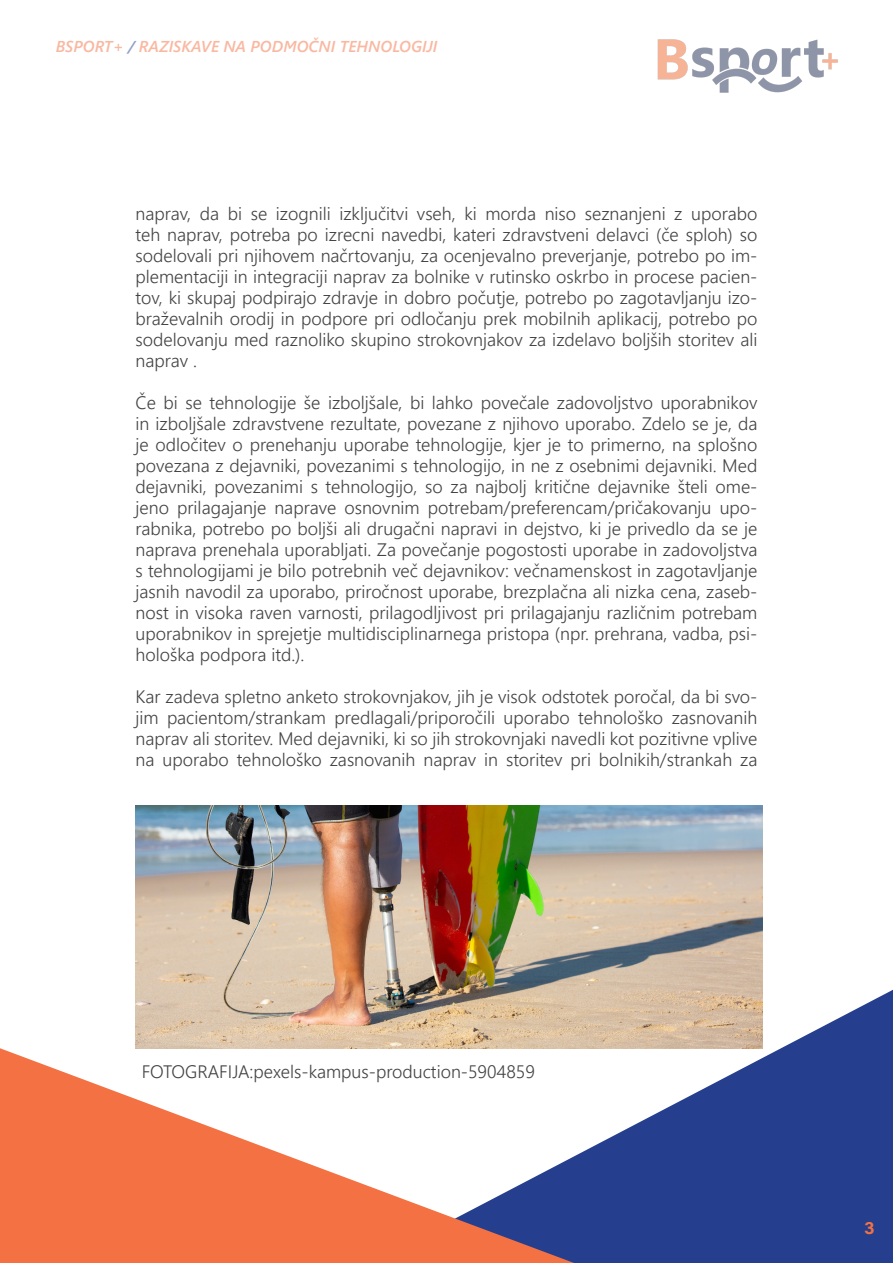
<style>
.page{position:relative;width:893px;height:1263px;background:#fff}
.page>*{position:absolute;margin:0;border:0;box-sizing:border-box;transform-origin:0 0}
.t1{font:300 18px/21px "Segoe UI";color:#434343;text-align:justify}
.t2{font:700 18px "Acumin Pro";color:#f37142}
.t3{font:italic 600 15.75px "Segoe UI";color:#f37142}
.s1{color:#253f8e}
</style>
<div class="page">
<svg style="left:574px;top:990px;width:319px;height:273px;fill:#253f8e"></svg>
<svg style="left:0;top:1048px;width:574px;height:215px"></svg>
<img style="left:657px;top:39px;width:181px;height:54px">
<img style="left:136px;top:805px;width:627px;height:243px">
<p class="t3" style="left:56px;top:31px;width:383px">BSPORT+ <span class="s1">/</span> RAZISKAVE NA PODMOČNI TEHNOLOGIJI</p>
<p class="t1" style="left:136px;top:201px;width:623px">naprav, da bi se izognili izključitvi vseh, ki morda niso seznanjeni z uporabo teh naprav, potreba po izrecni navedbi, kateri zdravstveni delavci (če sploh) so sodelovali pri njihovem načrtovanju, za ocenjevalno preverjanje, potrebo po im&shy;plementaciji in integraciji naprav za bolnike v rutinsko oskrbo in procese pacien&shy;tov, ki skupaj podpirajo zdravje in dobro počutje, potrebo po zagotavljanju izo&shy;braževalnih orodij in podpore pri odločanju prek mobilnih aplikacij, potrebo po sodelovanju med raznoliko skupino strokovnjakov za izdelavo boljših storitev ali naprav .</p>
<p class="t1" style="left:136px;top:390px;width:623px">Če bi se tehnologije še izboljšale, bi lahko povečale zadovoljstvo uporabnikov in izboljšale zdravstvene rezultate, povezane z njihovo uporabo. Zdelo se je, da je odločitev o prenehanju uporabe tehnologije, kjer je to primerno, na splošno povezana z dejavniki, povezanimi s tehnologijo, in ne z osebnimi dejavniki. Med dejavniki, povezanimi s tehnologijo, so za najbolj kritične dejavnike šteli ome&shy;jeno prilagajanje naprave osnovnim potrebam/preferencam/pričakovanju upo&shy;rabnika, potrebo po boljši ali drugačni napravi in dejstvo, ki je privedlo da se je naprava prenehala uporabljati. Za povečanje pogostosti uporabe in zadovoljstva s tehnologijami je bilo potrebnih več dejavnikov: večnamenskost in zagotavljanje jasnih navodil za uporabo, priročnost uporabe, brezplačna ali nizka cena, zaseb&shy;nost in visoka raven varnosti, prilagodljivost pri prilagajanju različnim potrebam uporabnikov in sprejetje multidisciplinarnega pristopa (npr. prehrana, vadba, psi&shy;hološka podpora itd.).</p>
<p class="t1" style="left:136px;top:684px;width:623px">Kar zadeva spletno anketo strokovnjakov, jih je visok odstotek poročal, da bi svo&shy;jim pacientom/strankam predlagali/priporočili uporabo tehnološko zasnovanih naprav ali storitev. Med dejavniki, ki so jih strokovnjaki navedli kot pozitivne vplive na uporabo tehnološko zasnovanih naprav in storitev pri bolnikih/strankah za</p>
<p class="t1" style="left:142px;top:1059px;width:395px">FOTOGRAFIJA:pexels-kampus-production-5904859</p>
<p class="t2" style="left:864px;top:1215px;width:12px">3</p>
</div>
